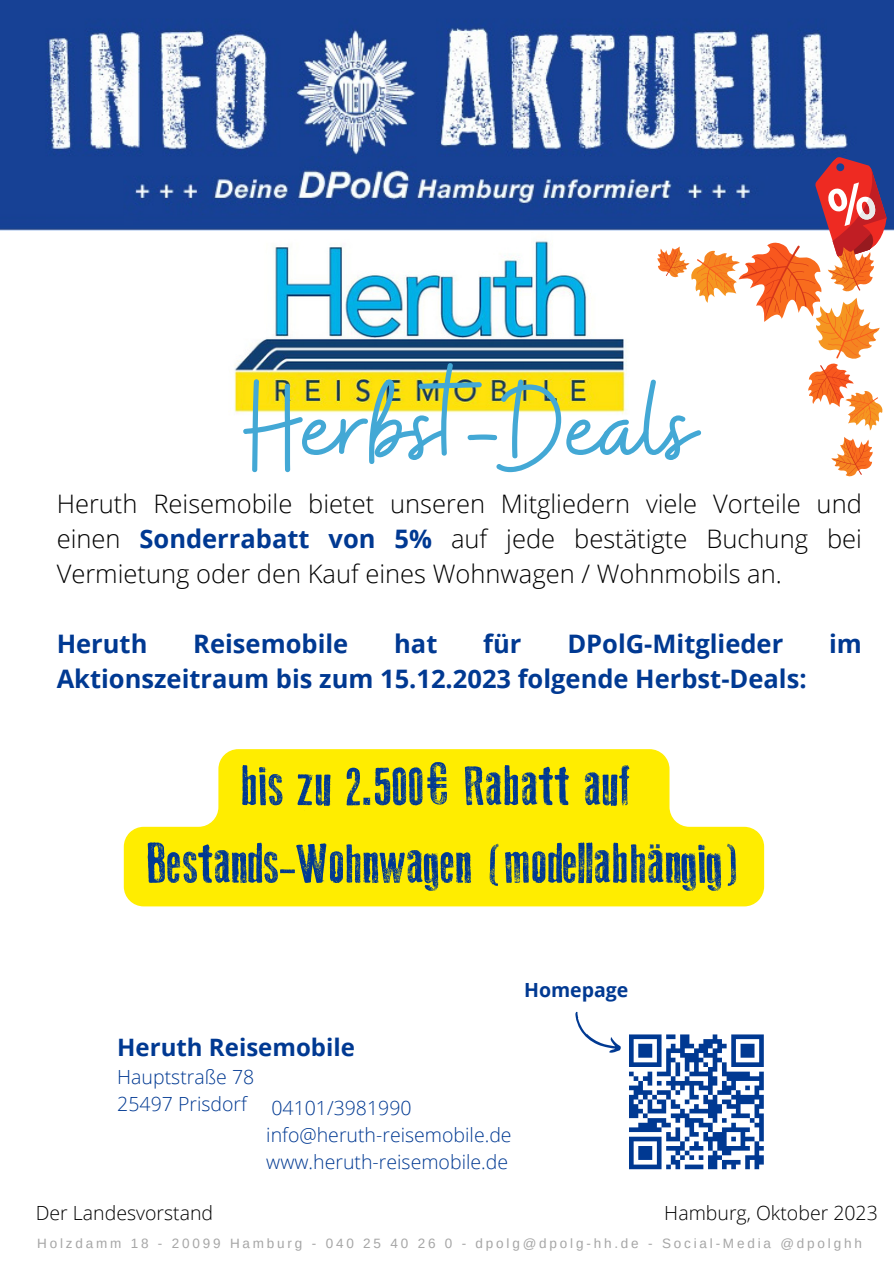
<style>
.page{position:relative;width:894px;height:1264px;background:#fff}
.page>*{position:absolute;margin:0;border:0;box-sizing:border-box;transform-origin:0 0}
.t1{font:128.85px "Buffalo";color:#43a8d5}
.t2{font:55.5px "Old Press";color:#003992}
.t3{font:300 25.5px/34.8px "Open Sans";color:#000;text-align:justify}
.t4{font:700 25.5px "Open Sans";color:#003992}
.t5{font:700 24px "Open Sans";color:#003992}
.t6{font:300 19.5px "Open Sans";color:#003992}
.t7{font:300 19.5px "Open Sans";color:#000}
.t8{font:700 19.5px "Open Sans";color:#003992}
.t9{font:13.5px "Arimo";letter-spacing:.21em;color:#a6a6a6}
.s1{font-weight:700;color:#003992}
</style>
<div class="page">
<img style="left:0;top:0;width:893px;height:231px">
<img style="left:234px;top:241px;width:393px;height:173px">
<svg style="left:575px;top:1011px;width:189px;height:159px"></svg>
<svg style="left:124px;top:749px;width:640px;height:157px;background:#ffef26"></svg>
<svg style="left:659px;top:246px;width:212px;height:229px"></svg>
<svg style="left:690px;top:145px;width:203px;height:285px"></svg>
<p class="t1" style="left:243px;top:343px;width:453px">Herbst-Deals</p>
<p class="t3" style="left:57px;top:486px;width:806px">Heruth Reisemobile bietet unseren Mitgliedern viele Vorteile und einen <span class="s1">Sonderrabatt von 5%</span> auf jede bestätigte Buchung bei Vermietung oder den Kauf eines Wohnwagen / Wohnmobils an.</p>
<p class="t4" style="left:57px;top:625px;width:92px">Heruth</p>
<p class="t4" style="left:193px;top:625px;width:156px">Reisemobile</p>
<p class="t4" style="left:394px;top:625px;width:45px">hat</p>
<p class="t4" style="left:483px;top:625px;width:40px">für</p>
<p class="t4" style="left:567px;top:625px;width:217px">DPolG-Mitglieder</p>
<p class="t4" style="left:828px;top:625px;width:34px">im</p>
<p class="t4" style="left:57px;top:660px;width:751px">Aktionszeitraum bis zum 15.12.2023 folgende Herbst-Deals:</p>
<p class="t2" style="left:240px;top:758px;width:394px">bis zu 2.500€ Rabatt auf</p>
<p class="t2" style="left:146px;top:836px;width:597px">Bestands-Wohnwagen (modellabhängig)</p>
<p class="t5" style="left:117px;top:1030px;width:239px">Heruth Reisemobile</p>
<p class="t6" style="left:117px;top:1062px;width:138px">Hauptstraße 78</p>
<p class="t6" style="left:117px;top:1089px;width:131px">25497 Prisdorf</p>
<p class="t6" style="left:271px;top:1094px;width:142px">04101/3981990</p>
<p class="t6" style="left:266px;top:1121px;width:247px">info@heruth-reisemobile.de</p>
<p class="t6" style="left:266px;top:1148px;width:243px">www.heruth-reisemobile.de</p>
<p class="t8" style="left:524px;top:976px;width:106px">Homepage</p>
<p class="t7" style="left:36px;top:1199px;width:179px">Der Landesvorstand</p>
<p class="t7" style="left:664px;top:1199px;width:215px">Hamburg, Oktober 2023</p>
<p class="t9" style="left:37px;top:1235px;width:826px">Holzdamm 18 - 20099 Hamburg - 040 25 40 26 0 - dpolg@dpolg-hh.de - Social-Media @dpolghh</p>
</div>
